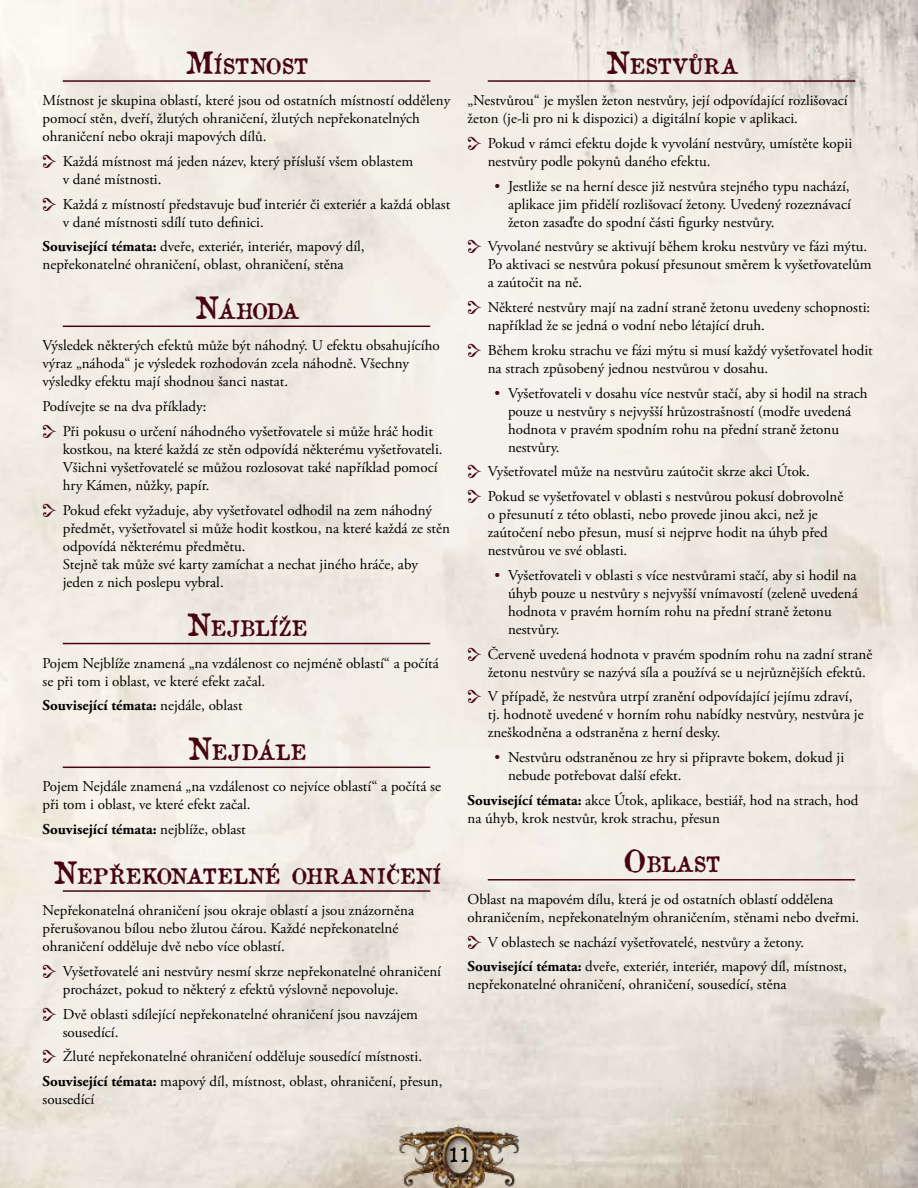
<style>
.page{position:relative;width:918px;height:1188px;background:#fff}
.page>*{position:absolute;margin:0;border:0;box-sizing:border-box;transform-origin:0 0}
.t1{font:21px "Old Newspaper Types Loc";color:#470512}
.t2{font:21px "Old Newspaper Types Loc";letter-spacing:-.02em;color:#470512}
.t3{font:19.5px "Old Newspaper Types Loc";color:#000}
.t4{font:15px/18px "Adobe Garamond Pro";color:#000}
.t5{font:700 15px "Adobe Garamond Pro";color:#000}
.s1{font-size:30px}
.s2{font-weight:700}
.s3{font-weight:400}
.s4{color:#470512}
</style>
<div class="page">
<img style="left:353px;top:1110px;width:212px;height:78px">
<hr style="left:63px;top:80px;width:367px;height:2px;background:#470512">
<hr style="left:63px;top:326px;width:367px;height:1px;background:#470512">
<hr style="left:63px;top:643px;width:367px;height:1px;background:#470512">
<hr style="left:63px;top:767px;width:367px;height:1px;background:#470512">
<hr style="left:63px;top:890px;width:367px;height:2px;background:#470512">
<hr style="left:488px;top:80px;width:367px;height:2px;background:#470512">
<hr style="left:488px;top:879px;width:367px;height:2px;background:#470512">
<svg style="left:43px;top:154px;width:13px;height:14px"></svg>
<svg style="left:43px;top:197px;width:13px;height:14px"></svg>
<svg style="left:43px;top:424px;width:13px;height:14px"></svg>
<svg style="left:43px;top:503px;width:13px;height:14px"></svg>
<svg style="left:43px;top:964px;width:13px;height:14px"></svg>
<svg style="left:43px;top:1007px;width:13px;height:14px"></svg>
<svg style="left:43px;top:1050px;width:13px;height:13px"></svg>
<svg style="left:468px;top:136px;width:13px;height:14px"></svg>
<svg style="left:468px;top:240px;width:13px;height:13px"></svg>
<svg style="left:468px;top:301px;width:13px;height:13px"></svg>
<svg style="left:468px;top:343px;width:13px;height:14px"></svg>
<svg style="left:468px;top:465px;width:13px;height:13px"></svg>
<svg style="left:468px;top:490px;width:13px;height:13px"></svg>
<svg style="left:468px;top:647px;width:13px;height:14px"></svg>
<svg style="left:468px;top:690px;width:13px;height:13px"></svg>
<svg style="left:468px;top:935px;width:13px;height:14px"></svg>
<h1 class="t2" style="left:185px;top:52px;width:125px"><span class="s1">M</span>ÍSTNOST</h1>
<p class="t4" style="left:43px;top:92px;width:409px">Místnost je skupina oblastí, které jsou od ostatních místností odděleny pomocí stěn, dveří, žlutých ohraničení, žlutých nepřekonatelných ohraničení nebo okraji mapových dílů.</p>
<p class="t4" style="left:63px;top:153px;width:352px">Každá místnost má jeden název, který přísluší všem oblastem v dané místnosti.</p>
<p class="t4" style="left:63px;top:195px;width:389px">Každá z místností představuje buď interiér či exteriér a každá oblast v dané místnosti sdílí tuto definici.</p>
<p class="t4" style="left:43px;top:238px;width:324px"><span class="s2">Související témata:</span> dveře, exteriér, interiér, mapový díl, nepřekonatelné ohraničení, oblast, ohraničení, stěna</p>
<h1 class="t1" style="left:194px;top:297px;width:107px"><span class="s1">N</span>ÁHODA</h1>
<p class="t4" style="left:43px;top:337px;width:399px">Výsledek některých efektů může být náhodný. U efektu obsahujícího výraz „náhoda“ je výsledek rozhodován zcela náhodně. Všechny výsledky efektu mají shodnou šanci nastat.</p>
<p class="t4" style="left:63px;top:394px;width:372px;line-height:24.8px;text-indent:-20px">Podívejte se na dva příklady:<br>Při pokusu o určení náhodného vyšetřovatele si může hráč hodit</p>
<p class="t4" style="left:63px;top:441px;width:381px">kostkou, na které každá ze stěn odpovídá některému vyšetřovateli.<br>Všichni vyšetřovatelé se můžou rozlosovat také například pomocí hry Kámen, nůžky, papír.</p>
<p class="t4" style="left:63px;top:501px;width:389px">Pokud efekt vyžaduje, aby vyšetřovatel odhodil na zem náhodný předmět, vyšetřovatel si může hodit kostkou, na které každá ze stěn odpovídá některému předmětu.<br>Stejně tak může své karty zamíchat a nechat jiného hráče, aby jeden z nich poslepu vybral.</p>
<h1 class="t1" style="left:186px;top:614px;width:123px"><span class="s1">N</span>EJBLÍŽE</h1>
<p class="t4" style="left:43px;top:654px;width:398px">Pojem Nejblíže znamená „na vzdálenost co nejméně oblastí“ a počítá se při tom i oblast, ve které efekt začal.</p>
<p class="t5" style="left:43px;top:697px;width:202px">Související témata: <span class="s3">nejdále, oblast</span></p>
<h1 class="t1" style="left:187px;top:738px;width:121px"><span class="s1">N</span>EJDÁLE</h1>
<p class="t4" style="left:43px;top:778px;width:400px">Pojem Nejdále znamená „na vzdálenost co nejvíce oblastí“ a počítá se při tom i oblast, ve které efekt začal.</p>
<p class="t5" style="left:43px;top:821px;width:205px">Související témata: <span class="s3">nejblíže, oblast</span></p>
<h1 class="t1" style="left:52px;top:862px;width:390px"><span class="s1">N</span>EPŘEKONATELNÉ OHRANIČENÍ</h1>
<p class="t4" style="left:43px;top:902px;width:373px">Nepřekonatelná ohraničení jsou okraje oblastí a jsou znázorněna přerušovanou bílou nebo žlutou čárou. Každé nepřekonatelné ohraničení odděluje dvě nebo více oblastí.</p>
<p class="t4" style="left:63px;top:963px;width:380px">Vyšetřovatelé ani nestvůry nesmí skrze nepřekonatelné ohraničení procházet, pokud to některý z efektů výslovně nepovoluje.</p>
<p class="t4" style="left:63px;top:1005px;width:357px">Dvě oblasti sdílející nepřekonatelné ohraničení jsou navzájem sousedící.</p>
<p class="t4" style="left:43px;top:1045px;width:401px;line-height:24.8px;text-align:center">Žluté nepřekonatelné ohraničení odděluje sousedící místnosti.<br><span class="s2">Související témata:</span> mapový díl, místnost, oblast, ohraničení, přesun,</p>
<p class="t4" style="left:43px;top:1091px;width:53px">sousedící</p>
<h1 class="t1" style="left:605px;top:52px;width:135px"><span class="s1">N</span>ESTVŮRA</h1>
<p class="t4" style="left:468px;top:92px;width:382px">„Nestvůrou“ je myšlen žeton nestvůry, její odpovídající rozlišovací žeton (je-li pro ni k dispozici) a digitální kopie v aplikaci.</p>
<p class="t4" style="left:488px;top:135px;width:366px">Pokud v rámci efektu dojde k vyvolání nestvůry, umístěte kopii nestvůry podle pokynů daného efektu.</p>
<p class="t4" style="left:508px;top:177px;width:344px;text-align:justify;text-indent:-14px"><span class="s4">•</span> Jestliže se na herní desce již nestvůra stejného typu nachází, aplikace jim přidělí rozlišovací žetony. Uvedený rozeznávací žeton zasaďte do spodní části figurky nestvůry.</p>
<p class="t4" style="left:488px;top:238px;width:385px">Vyvolané nestvůry se aktivují během kroku nestvůry ve fázi mýtu.<br>Po aktivaci se nestvůra pokusí přesunout směrem k vyšetřovatelům a zaútočit na ně.</p>
<p class="t4" style="left:488px;top:299px;width:384px">Některé nestvůry mají na zadní straně žetonu uvedeny schopnosti: například že se jedná o vodní nebo létající druh.</p>
<p class="t4" style="left:488px;top:342px;width:387px">Během kroku strachu ve fázi mýtu si musí každý vyšetřovatel hodit na strach způsobený jednou nestvůrou v dosahu.</p>
<p class="t4" style="left:508px;top:384px;width:361px;text-indent:-14px"><span class="s4">•</span> Vyšetřovateli v dosahu více nestvůr stačí, aby si hodil na strach pouze u nestvůry s nejvyšší hrůzostrašností (modře uvedená hodnota v pravém spodním rohu na přední straně žetonu nestvůry.</p>
<p class="t4" style="left:488px;top:460px;width:357px;line-height:24.8px">Vyšetřovatel může na nestvůru zaútočit skrze akci Útok.<br>Pokud se vyšetřovatel v oblasti s nestvůrou pokusí dobrovolně</p>
<p class="t4" style="left:488px;top:506px;width:342px">o přesunutí z této oblasti, nebo provede jinou akci, než je zaútočení nebo přesun, musí si nejprve hodit na úhyb před nestvůrou ve své oblasti.</p>
<p class="t4" style="left:508px;top:567px;width:351px;text-indent:-14px"><span class="s4">•</span> Vyšetřovateli v oblasti s více nestvůrami stačí, aby si hodil na úhyb pouze u nestvůry s nejvyšší vnímavostí (zeleně uvedená hodnota v pravém horním rohu na přední straně žetonu nestvůry.</p>
<p class="t4" style="left:488px;top:645px;width:386px">Červeně uvedená hodnota v pravém spodním rohu na zadní straně žetonu nestvůry se nazývá síla a používá se u nejrůznějších efektů.</p>
<p class="t4" style="left:488px;top:688px;width:377px">V případě, že nestvůra utrpí zranění odpovídající jejímu zdraví, tj. hodnotě uvedené v horním rohu nabídky nestvůry, nestvůra je zneškodněna a odstraněna z herní desky.</p>
<p class="t4" style="left:508px;top:749px;width:338px;text-indent:-14px"><span class="s4">•</span> Nestvůru odstraněnou ze hry si připravte bokem, dokud ji nebude potřebovat další efekt.</p>
<p class="t4" style="left:468px;top:792px;width:392px"><span class="s2">Související témata:</span> akce Útok, aplikace, bestiář, hod na strach, hod na úhyb, krok nestvůr, krok strachu, přesun</p>
<h1 class="t1" style="left:623px;top:851px;width:99px"><span class="s1">O</span>BLAST</h1>
<p class="t4" style="left:468px;top:891px;width:393px">Oblast na mapovém dílu, která je od ostatních oblastí oddělena ohraničením, nepřekonatelným ohraničením, stěnami nebo dveřmi.</p>
<p class="t4" style="left:468px;top:930px;width:381px;line-height:24.8px;text-indent:20px">V oblastech se nachází vyšetřovatelé, nestvůry a žetony.<br><span class="s2">Související témata:</span> dveře, exteriér, interiér, mapový díl, místnost,</p>
<p class="t4" style="left:468px;top:976px;width:321px">nepřekonatelné ohraničení, ohraničení, sousedící, stěna</p>
<h2 class="t3" style="left:448px;top:1142px;width:23px">11</h2>
</div>
